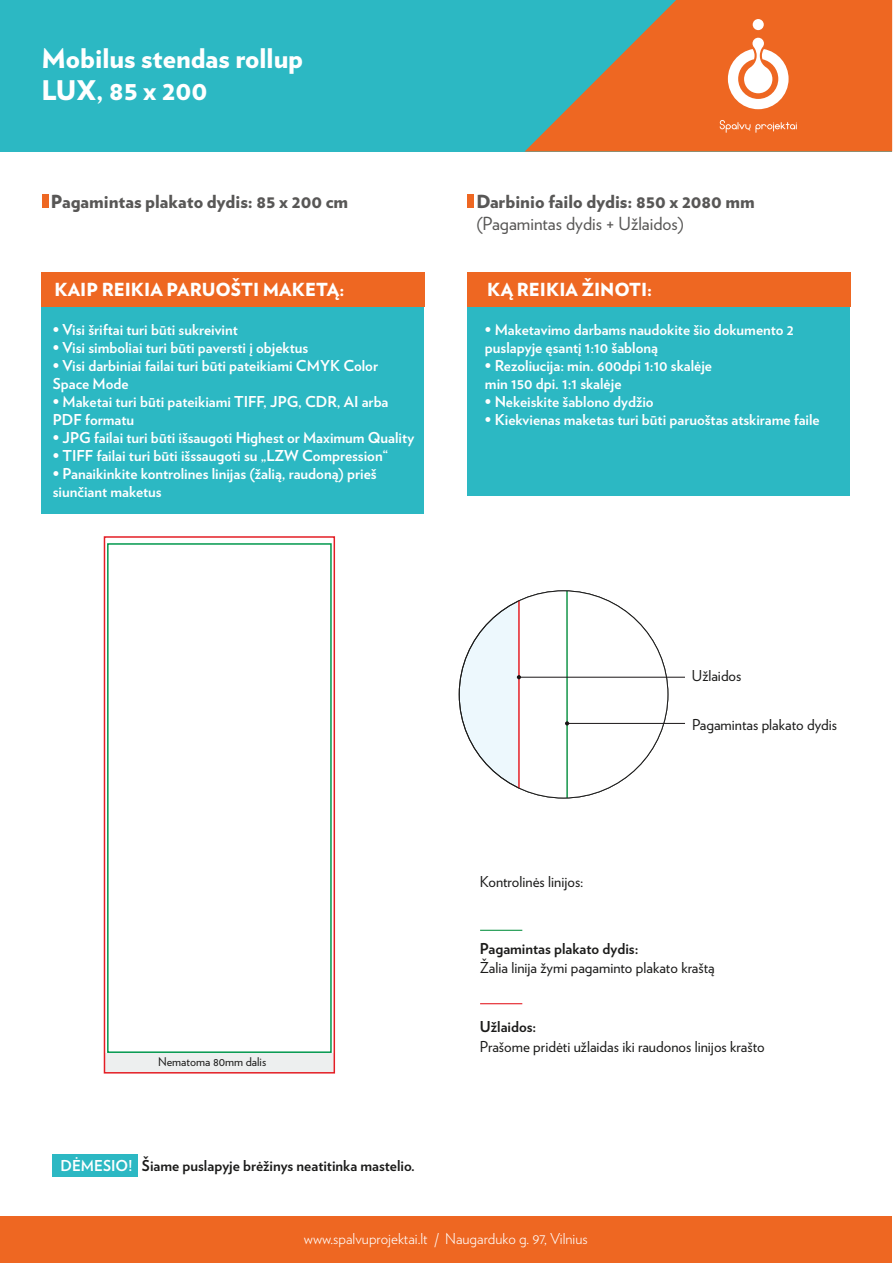
<style>
.page{position:relative;width:893px;height:1263px;background:#fff}
.page>*{position:absolute;margin:0;border:0;box-sizing:border-box;transform-origin:0 0}
.t1{font:900 27px/32.4px "Verlag";color:#fff}
.t2{font:900 18px "Verlag";color:#585756}
.t3{font:900 18px "Verlag";color:#fff}
.t4{font:18px "Verlag";color:#585756}
.t5{font:700 15px/18px "Verlag";color:#fff}
.t6{font:15px "Verlag";color:#1b1b1a}
.t7{font:700 15px "Verlag";color:#1b1b1a}
.t8{font:300 15px "Verlag";color:#fff}
.t9{font:12px "Verlag";color:#1b1b1a}
.s1{color:#fff}
</style>
<div class="page">
<div style="left:104px;top:1053px;width:230px;height:20px;background:#edefef"></div>
<div style="left:104px;top:536px;width:231px;height:537px;border:2px solid #e41e25"></div>
<div style="left:107px;top:543px;width:225px;height:510px;border:1px solid #00984d"></div>
<hr style="left:480px;top:930px;width:42px;height:1px;background:#119447">
<hr style="left:480px;top:1003px;width:42px;height:1px;background:#e41e25">
<div style="left:459px;top:591px;width:209px;height:207px;background:#edf8fd;border-radius:50%"></div>
<hr style="left:567px;top:723px;width:118px;height:1px;background:#1a1617">
<hr style="left:519px;top:677px;width:166px;height:1px;background:#1a1617">
<svg style="left:517px;top:591px;width:151px;height:207px"></svg>
<div style="left:0;top:0;width:892px;height:151px;background:#2cb8c3"></div>
<svg style="left:525px;top:0;width:367px;height:151px;fill:#ee6722"></svg>
<svg style="left:720px;top:120px;width:77px;height:13px"></svg>
<div style="left:753px;top:19px;width:11px;height:11px;background:#fff;border-radius:50%"></div>
<svg style="left:728px;top:38px;width:61px;height:71px"></svg>
<div style="left:0;top:1216px;width:892px;height:47px;background:#ee6722"></div>
<div style="left:42px;top:294px;width:382px;height:220px;background:#2cb8c3"></div>
<div style="left:42px;top:272px;width:383px;height:35px;background:#ee6722"></div>
<div style="left:467px;top:277px;width:383px;height:219px;background:#2cb8c3"></div>
<div style="left:467px;top:272px;width:383px;height:35px;background:#ee6722"></div>
<div style="left:42px;top:195px;width:6px;height:13px;background:#ee6722"></div>
<div style="left:467px;top:195px;width:7px;height:13px;background:#ee6722"></div>
<div style="left:52px;top:1154px;width:86px;height:22px;background:#2cb8c3"></div>
<h1 class="t1" style="left:41px;top:40px;width:263px">Mobilus stendas rollup<br>LUX, 85 x 200</h1>
<p class="t2" style="left:51px;top:187px;width:299px">Pagamintas plakato dydis: 85 x 200 cm</p>
<p class="t2" style="left:476px;top:187px;width:280px">Darbinio failo dydis: 850 x 2080 mm</p>
<p class="t4" style="left:476px;top:210px;width:209px">(Pagamintas dydis + Užlaidos)</p>
<p class="t3" style="left:54px;top:275px;width:291px">KAIP REIKIA PARUOŠTI MAKETĄ:</p>
<p class="t5" style="left:53px;top:319px;width:187px">• Visi šriftai turi būti sukreivint</p>
<p class="t5" style="left:53px;top:337px;width:257px">• Visi simboliai turi būti paversti į objektus</p>
<p class="t5" style="left:53px;top:355px;width:327px">• Visi darbiniai failai turi būti pateikiami CMYK Color<br>Space Mode</p>
<p class="t5" style="left:53px;top:391px;width:337px">• Maketai turi būti pateikiami TIFF, JPG, CDR, AI arba<br>PDF formatu</p>
<p class="t5" style="left:53px;top:427px;width:363px">• JPG failai turi būti išsaugoti Highest or Maximum Quality</p>
<p class="t5" style="left:53px;top:445px;width:337px">• TIFF failai turi būti išssaugoti su „LZW Compression“</p>
<p class="t5" style="left:53px;top:463px;width:325px">• Panaikinkite kontrolines linijas (žalią, raudoną) prieš siunčiant maketus</p>
<p class="t3" style="left:487px;top:275px;width:166px">KĄ REIKIA ŽINOTI:</p>
<p class="t5" style="left:485px;top:319px;width:310px">• Maketavimo darbams naudokite šio dokumento 2 puslapyje ęsantį 1:10 šabloną</p>
<p class="t5" style="left:485px;top:355px;width:229px">• Rezoliucija: min. 600dpi 1:10 skalėje min 150 dpi. 1:1 skalėje</p>
<p class="t5" style="left:485px;top:391px;width:170px">• Nekeiskite šablono dydžio</p>
<p class="t5" style="left:485px;top:409px;width:336px">• Kiekvienas maketas turi būti paruoštas atskirame faile</p>
<p class="t9" style="left:158px;top:1052px;width:110px">Nematoma 80mm dalis</p>
<p class="t7" style="left:60px;top:1153px;width:356px"><span class="s1">DĖMESIO!</span> Šiame puslapyje brėžinys neatitinka mastelio.</p>
<p class="t6" style="left:692px;top:664px;width:51px">Užlaidos</p>
<p class="t6" style="left:480px;top:871px;width:105px">Kontrolinės linijos:</p>
<p class="t6" style="left:692px;top:713px;width:147px">Pagamintas plakato dydis</p>
<p class="t7" style="left:480px;top:937px;width:160px">Pagamintas plakato dydis:</p>
<p class="t6" style="left:480px;top:957px;width:236px">Žalia linija žymi pagaminto plakato kraštą</p>
<p class="t7" style="left:480px;top:1015px;width:58px">Užlaidos:</p>
<p class="t6" style="left:480px;top:1035px;width:286px">Prašome pridėti užlaidas iki raudonos linijos krašto</p>
<p class="t8" style="left:304px;top:1228px;width:285px">www.spalvuprojektai.lt / Naugarduko g. 97, Vilnius</p>
</div>
